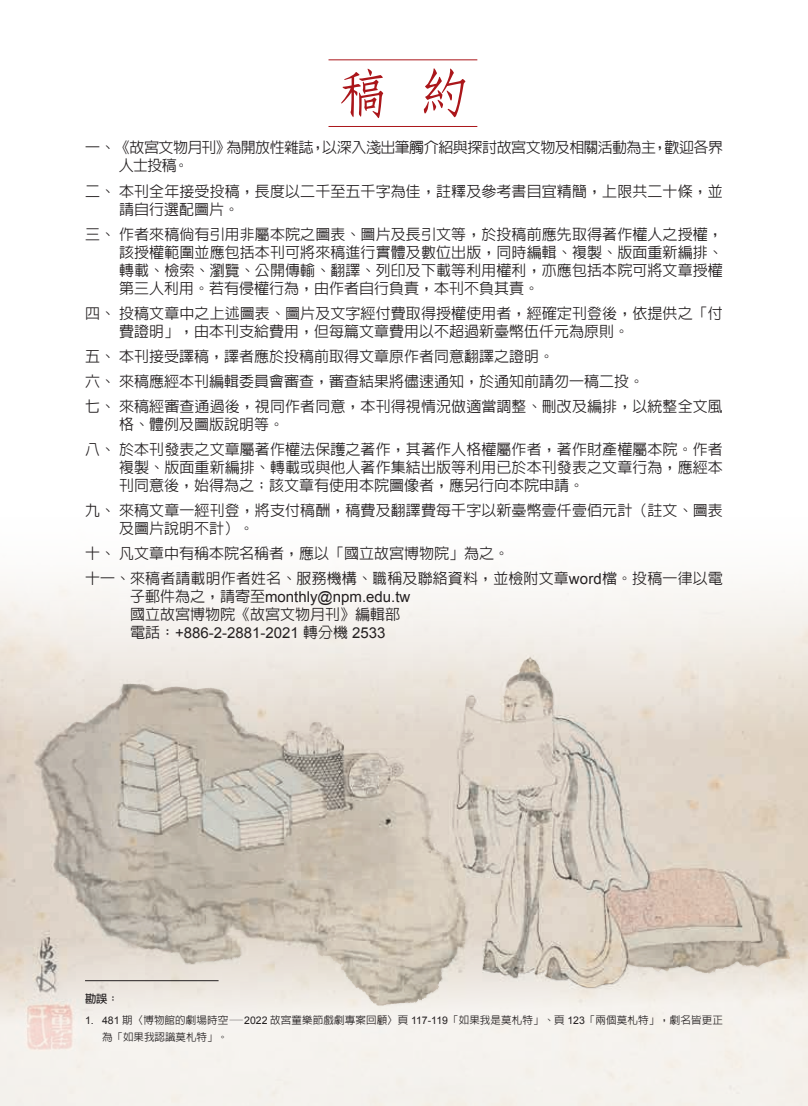
<style>
.page{position:relative;width:808px;height:1106px;background:#fff}
.page>*{position:absolute;margin:0;border:0;box-sizing:border-box;transform-origin:0 0}
.t1{font:700 54px "AR Fang Song B5";color:#ab161a}
.t2{font:500 15px/18px "AR Hei B5";letter-spacing:.005em;color:#231f20}
.t3{font:15px "Arial";color:#231f20}
.t4{font:500 15px/18px "AR Hei B5";letter-spacing:-.035em;color:#231f20}
.t5{font:700 11.25px "AR Hei B5";color:#231f20}
.t6{font:500 10.5px/16.5px "AR Hei B5";letter-spacing:.015em;color:#231f20}
.s1{font-family:"Arial";font-weight:400}
.s2{font-family:"AR Hei B5";font-weight:500}
</style>
<div class="page">
<img style="left:0;top:581px;width:808px;height:347px">
<hr style="left:328px;top:60px;width:149px;height:1px;background:#ab161a">
<hr style="left:328px;top:126px;width:149px;height:1px;background:#ab161a">
<svg style="left:0;top:928px;width:808px;height:178px;background:#e9e4dc"></svg>
<hr style="left:85px;top:980px;width:134px;height:1px;background:#231f20">
<img style="left:472px;top:658px;width:57px;height:63px">
<h1 class="t1" style="left:336px;top:66px;width:136px">稿 約</h1>
<p class="t4" style="left:119px;top:139px;width:606px;text-indent:-34px">一、 《故宮文物月刊》為開放性雜誌，以深入淺出筆觸介紹與探討故宮文物及相關活動為主，歡迎各界人士投稿。</p>
<p class="t2" style="left:119px;top:182px;width:605px;text-indent:-34px">二、 本刊全年接受投稿，長度以二千至五千字為佳，註釋及參考書目宜精簡，上限共二十條，並請自行選配圖片。</p>
<p class="t2" style="left:119px;top:225px;width:605px;text-align:justify;text-indent:-34px">三、 作者來稿倘有引用非屬本院之圖表、圖片及長引文等，於投稿前應先取得著作權人之授權，該授權範圍並應包括本刊可將來稿進行實體及數位出版，同時編輯、複製、版面重新編排、轉載、檢索、瀏覽、公開傳輸、翻譯、列印及下載等利用權利，亦應包括本院可將文章授權第三人利用。若有侵權行為，由作者自行負責，本刊不負其責。</p>
<p class="t2" style="left:119px;top:304px;width:605px;text-indent:-34px">四、 投稿文章中之上述圖表、圖片及文字經付費取得授權使用者，經確定刊登後，依提供之「付費證明」，由本刊支給費用，但每篇文章費用以不超過新臺幣伍仟元為原則。</p>
<p class="t2" style="left:85px;top:343px;width:639px;line-height:25px">五、 本刊接受譯稿，譯者應於投稿前取得文章原作者同意翻譯之證明。<br>六、 來稿應經本刊編輯委員會審查，審查結果將儘速通知，於通知前請勿一稿二投。<br>七、 來稿經審查通過後，視同作者同意，本刊得視情況做適當調整、刪改及編排，以統整全文風</p>
<p class="t2" style="left:85px;top:411px;width:639px;line-height:25px;text-indent:34px">格、體例及圖版說明等。<br>八、 於本刊發表之文章屬著作權法保護之著作，其著作人格權屬作者，著作財產權屬本院。作者</p>
<p class="t2" style="left:119px;top:458px;width:605px">複製、版面重新編排、轉載或與他人著作集結出版等利用已於本刊發表之文章行為，應經本刊同意後，始得為之；該文章有使用本院圖像者，應另行向本院申請。</p>
<p class="t2" style="left:119px;top:501px;width:605px;text-indent:-34px">九、 來稿文章一經刊登，將支付稿酬，稿費及翻譯費每千字以新臺幣壹仟壹佰元計（註文、圖表及圖片說明不計）。</p>
<p class="t2" style="left:85px;top:540px;width:639px;line-height:25px">十、 凡文章中有稱本院名稱者，應以「國立故宮博物院」為之。<br>十一、來稿者請載明作者姓名、服務機構、職稱及聯絡資料，並檢附文章<span class="s1">word</span>檔。投稿一律以電</p>
<p class="t3" style="left:130px;top:586px;width:282px"><span class="s2">子郵件為之，請寄至</span>monthly@npm.edu.tw</p>
<p class="t2" style="left:85px;top:605px;width:316px">　　　國立故宮博物院《故宮文物月刊》編輯部</p>
<p class="t3" style="left:85px;top:622px;width:302px"><span class="s2">　　　電話：</span>+886-2-2881-2021 <span class="s2">轉分機</span> 2533</p>
<p class="t5" style="left:85px;top:992px;width:35px">勘誤：</p>
<p class="t6" style="left:102px;top:1012px;width:622px;text-indent:-17px"><span class="s1">1. 481</span> 期〈博物館的劇場時空—<span class="s1">2022</span> 故宮童樂節戲劇專案回顧〉頁 <span class="s1">117-119</span>「如果我是莫札特」、頁 <span class="s1">123</span>「兩個莫札特」，劇名皆更正為「如果我認識莫札特」。</p>
</div>
